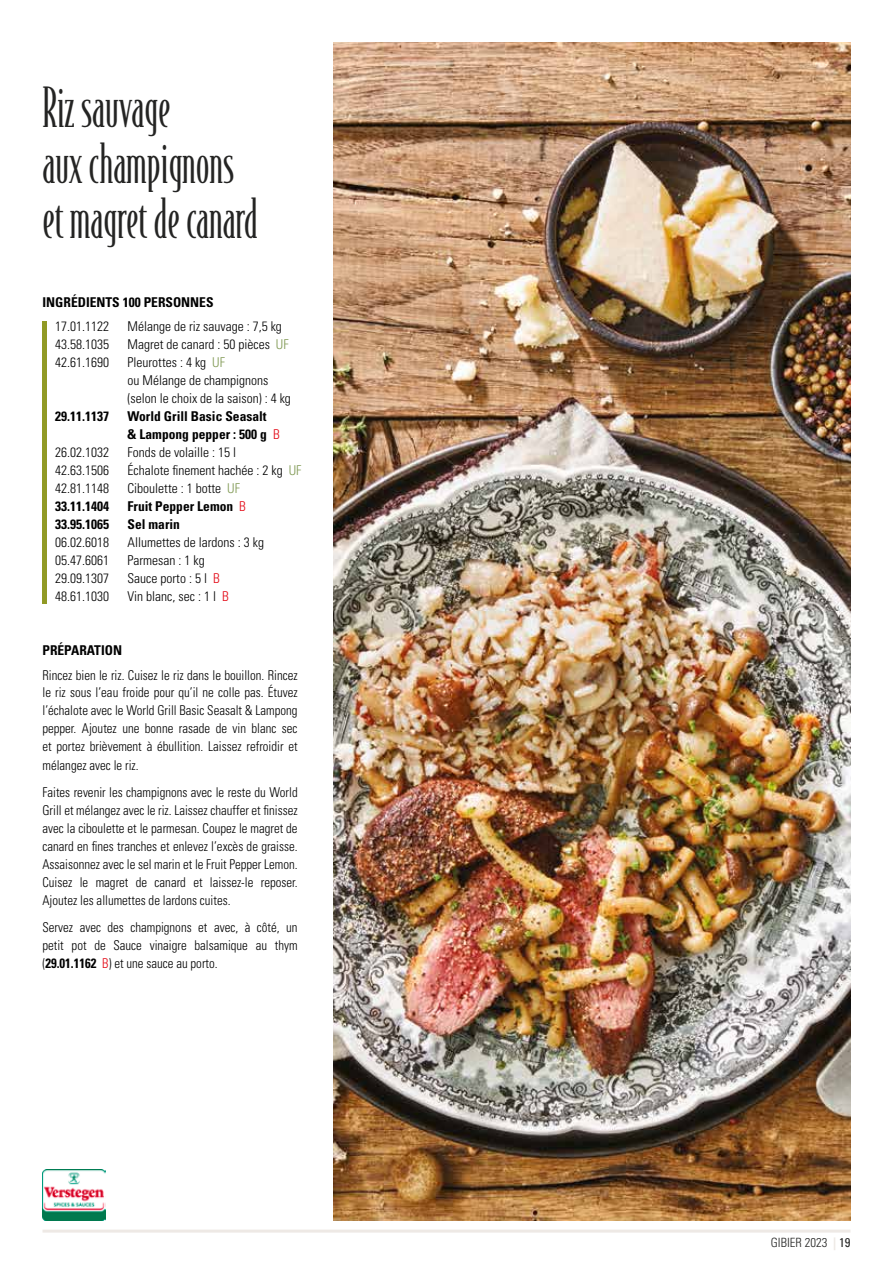
<style>
.page{position:relative;width:893px;height:1263px;background:#fff}
.page>*{position:absolute;margin:0;border:0;box-sizing:border-box;transform-origin:0 0}
.t1{font:300 52.5px/55.5px "Bodega Serif";color:#242423;scale:.95 1}
.t2{font:300 condensed 13.5px/18px "Univers LT Std";color:#000;text-align:justify;scale:.95 1}
.t3{font:300 condensed 13.5px/18px "Univers LT Std";color:#000}
.t4{font:700 condensed 13.5px/18px "Univers LT Std";color:#000}
.t5{font:300 condensed 12.75px "Univers LT Std";color:#242423}
.s1{color:#7f9852}
.s2{font-weight:300;color:#e30613}
.s3{color:#e30613}
.s4{font-weight:700}
.s5{font-weight:700;color:#eee9e5}
.s6{font-weight:400}
</style>
<div class="page">
<hr style="left:43px;top:1229px;width:807px;height:3px;background:#eee9e5">
<img style="left:334px;top:43px;width:516px;height:1177px">
<hr style="left:43px;top:322px;width:4px;height:282px;background:#919a25">
<img style="left:43px;top:1169px;width:62px;height:51px">
<h1 class="t1" style="left:43px;top:79px;width:228px">Riz sauvage<br>aux champignons et magret de canard</h1>
<p class="t4" style="left:43px;top:294px;width:173px">INGRÉDIENTS 100 PERSONNES</p>
<p class="t3" style="left:55px;top:318px;width:55px">17.01.1122</p>
<p class="t3" style="left:128px;top:318px;width:156px">Mélange de riz sauvage : 7,5 kg</p>
<p class="t3" style="left:55px;top:336px;width:55px">43.58.1035</p>
<p class="t3" style="left:128px;top:336px;width:163px">Magret de canard : 50 pièces <span class="s1">UF</span></p>
<p class="t3" style="left:55px;top:354px;width:55px">42.61.1690</p>
<p class="t3" style="left:128px;top:354px;width:165px">Pleurottes : 4 kg <span class="s1">UF<br></span>ou Mélange de champignons (selon le choix de la saison) : 4 kg</p>
<p class="t4" style="left:55px;top:408px;width:55px">29.11.1137</p>
<p class="t4" style="left:128px;top:408px;width:154px">World Grill Basic Seasalt<br>&amp; Lampong pepper : 500 g <span class="s2">B</span></p>
<p class="t3" style="left:55px;top:444px;width:55px">26.02.1032</p>
<p class="t3" style="left:128px;top:444px;width:110px">Fonds de volaille : 15 l</p>
<p class="t3" style="left:55px;top:462px;width:55px">42.63.1506</p>
<p class="t3" style="left:128px;top:462px;width:175px">Échalote finement hachée : 2 kg <span class="s1">UF</span></p>
<p class="t3" style="left:55px;top:480px;width:55px">42.81.1148</p>
<p class="t3" style="left:128px;top:480px;width:114px">Ciboulette : 1 botte <span class="s1">UF</span></p>
<p class="t4" style="left:55px;top:498px;width:55px">33.11.1404</p>
<p class="t4" style="left:128px;top:498px;width:120px">Fruit Pepper Lemon <span class="s2">B</span></p>
<p class="t4" style="left:55px;top:516px;width:55px">33.95.1065</p>
<p class="t4" style="left:128px;top:516px;width:54px">Sel marin</p>
<p class="t3" style="left:55px;top:534px;width:55px">06.02.6018</p>
<p class="t3" style="left:128px;top:534px;width:138px">Allumettes de lardons : 3 kg</p>
<p class="t3" style="left:55px;top:552px;width:55px">05.47.6061</p>
<p class="t3" style="left:128px;top:552px;width:79px">Parmesan : 1 kg</p>
<p class="t3" style="left:55px;top:570px;width:55px">29.09.1307</p>
<p class="t3" style="left:128px;top:570px;width:94px">Sauce porto : 5 l <span class="s3">B</span></p>
<p class="t3" style="left:55px;top:588px;width:55px">48.61.1030</p>
<p class="t3" style="left:128px;top:588px;width:103px">Vin blanc, sec : 1 l <span class="s3">B</span></p>
<p class="t4" style="left:43px;top:641px;width:81px">PRÉPARATION</p>
<p class="t2" style="left:43px;top:666px;width:270px">Rincez bien le riz. Cuisez le riz dans le bouillon. Rincez le riz sous l’eau froide pour qu’il ne colle pas. Étuvez l’échalote avec le World Grill Basic Seasalt &amp; Lampong pepper. Ajoutez une bonne rasade de vin blanc sec et portez brièvement à ébullition. Laissez refroidir et mélangez avec le riz.</p>
<p class="t2" style="left:43px;top:783px;width:270px">Faites revenir les champignons avec le reste du World Grill et mélangez avec le riz. Laissez chauffer et finissez avec la ciboulette et le parmesan. Coupez le magret de canard en fines tranches et enlevez l’excès de graisse.<br>Assaisonnez avec le sel marin et le Fruit Pepper Lemon.<br>Cuisez le magret de canard et laissez-le reposer.<br>Ajoutez les allumettes de lardons cuites.</p>
<p class="t2" style="left:43px;top:918px;width:270px">Servez avec des champignons et avec, à côté, un petit pot de Sauce vinaigre balsamique au thym (<span class="s4">29.01.1162</span> <span class="s3">B</span>) et une sauce au porto.</p>
<p class="t5" style="left:771px;top:1234px;width:81px">GIBIER 2023 <span class="s5">|</span> <span class="s6">19</span></p>
</div>
